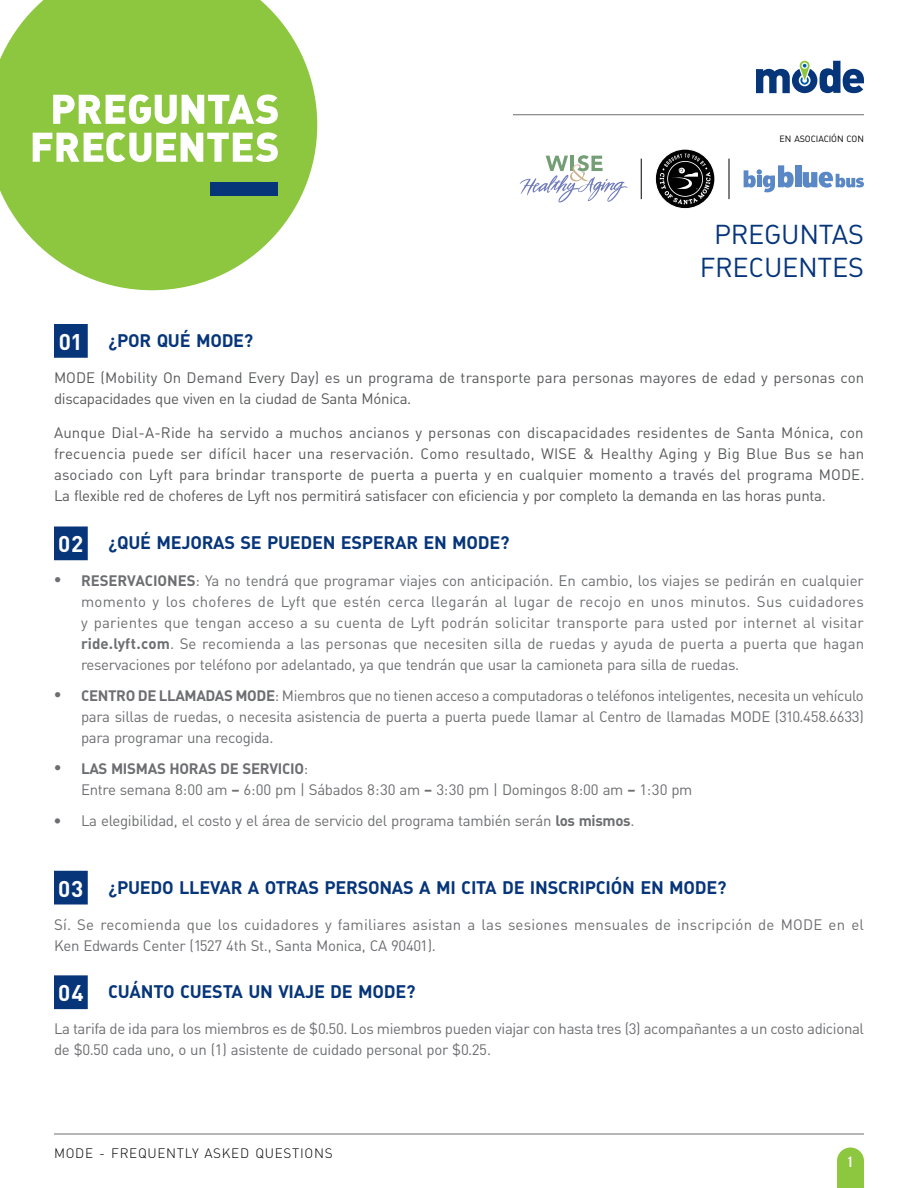
<style>
.page{position:relative;width:918px;height:1188px;background:#fff}
.page>*{position:absolute;margin:0;border:0;box-sizing:border-box;transform-origin:0 0}
.t1{font:27px/33px "Big Blue DIN";letter-spacing:-.01em;color:#06357a;text-align:center}
.t2{font:700 18px "Big Blue DIN";letter-spacing:-.015em;color:#06357a}
.t3{font:15px/21px "Big Blue DIN";letter-spacing:-.02em;color:#6d6e71;text-align:justify}
.t4{font:15px/21px "Big Blue DIN";letter-spacing:-.02em;color:#58595b;text-align:justify}
.t5{font:15px/21px "Big Blue DIN";letter-spacing:.015em;color:#6d6e71}
.t6{font:15px/21px "Big Blue DIN";letter-spacing:.005em;color:#58595b}
.t7{font:700 15px "Bebas Neue";color:#fff}
.t8{font:300 13.5px "Big Blue DIN";letter-spacing:.05em;color:#000}
.t9{font:9px "Big Blue DIN";letter-spacing:-.01em;color:#000}
.s1{font-size:22.5px;color:#fff}
.s2{font-family:"Montserrat";font-weight:800;font-size:18px}
.s3{font-weight:700}
</style>
<div class="page">
<hr style="left:54px;top:1134px;width:810px;height:1px;background:#6d6e71">
<div style="left:837px;top:1161px;width:27px;height:27px;background:#8dc63f"></div>
<div style="left:837px;top:1148px;width:27px;height:26px;background:#8dc63f;border-radius:50%"></div>
<svg style="left:0;top:0;width:317px;height:290px;fill:#8dc63f"></svg>
<hr style="left:513px;top:114px;width:351px;height:1px;background:#6d6e71">
<div style="left:55px;top:325px;width:32px;height:32px;background:#06357a"></div>
<div style="left:54px;top:324px;width:34px;height:34px;border:2px solid #06357a"></div>
<div style="left:55px;top:527px;width:32px;height:33px;background:#06357a"></div>
<div style="left:54px;top:526px;width:34px;height:34px;border:2px solid #06357a"></div>
<div style="left:55px;top:872px;width:32px;height:32px;background:#06357a"></div>
<div style="left:54px;top:871px;width:34px;height:34px;border:2px solid #06357a"></div>
<div style="left:55px;top:976px;width:32px;height:32px;background:#06357a"></div>
<div style="left:54px;top:975px;width:34px;height:34px;border:2px solid #06357a"></div>
<div style="left:210px;top:182px;width:68px;height:14px;background:#06357a"></div>
<svg style="left:33px;top:132px;width:245px;height:30px"></svg>
<svg style="left:53px;top:95px;width:225px;height:29px"></svg>
<svg style="left:756px;top:61px;width:108px;height:32px"></svg>
<svg style="left:655px;top:149px;width:60px;height:60px"></svg>
<div style="left:795px;top:165px;width:6px;height:22px;background:#5a87c6"></div>
<svg style="left:744px;top:165px;width:50px;height:27px"></svg>
<svg style="left:803px;top:172px;width:61px;height:16px"></svg>
<hr style="left:729px;top:159px;width:1px;height:40px;background:#000">
<hr style="left:641px;top:159px;width:1px;height:40px;background:#000">
<svg style="left:520px;top:155px;width:108px;height:48px"></svg>
<p class="t9" style="left:779px;top:133px;width:86px">EN ASOCIACIÓN CON</p>
<p class="t2" style="left:59px;top:329px;width:196px"><span class="s1">01</span> ¿POR QUÉ MODE?</p>
<h1 class="t1" style="left:700px;top:217px;width:166px">PREGUNTAS<br>FRECUENTES</h1>
<p class="t6" style="left:54px;top:367px;width:812px">MODE (Mobility On Demand Every Day) es un programa de transporte para personas mayores de edad y personas con discapacidades que viven en la ciudad de Santa Mónica.</p>
<p class="t4" style="left:54px;top:422px;width:812px">Aunque Dial-A-Ride ha servido a muchos ancianos y personas con discapacidades residentes de Santa Mónica, con frecuencia puede ser difícil hacer una reservación. Como resultado, WISE &amp; Healthy Aging y Big Blue Bus se han asociado con Lyft para brindar transporte de puerta a puerta y en cualquier momento a través del programa MODE.<br>La flexible red de choferes de Lyft nos permitirá satisfacer con eficiencia y por completo la demanda en las horas punta.</p>
<p class="t2" style="left:58px;top:531px;width:453px"><span class="s1">02</span> ¿QUÉ MEJORAS SE PUEDEN ESPERAR EN MODE?</p>
<p class="t3" style="left:81px;top:570px;width:785px;text-indent:-27px"><span class="s2">•</span> <span class="s3">RESERVACIONES</span>: Ya no tendrá que programar viajes con anticipación. En cambio, los viajes se pedirán en cualquier momento y los choferes de Lyft que estén cerca llegarán al lugar de recojo en unos minutos. Sus cuidadores y parientes que tengan acceso a su cuenta de Lyft podrán solicitar transporte para usted por internet al visitar <span class="s3">ride.lyft.com</span>. Se recomienda a las personas que necesiten silla de ruedas y ayuda de puerta a puerta que hagan reservaciones por teléfono por adelantado, ya que tendrán que usar la camioneta para silla de ruedas.</p>
<p class="t3" style="left:81px;top:685px;width:784px;text-indent:-27px"><span class="s2">•</span> <span class="s3">CENTRO DE LLAMADAS MODE</span>: Miembros que no tienen acceso a computadoras o teléfonos inteligentes, necesita un vehículo para sillas de ruedas, o necesita asistencia de puerta a puerta puede llamar al Centro de llamadas MODE (310.458.6633) para programar una recogida.</p>
<p class="t3" style="left:81px;top:758px;width:613px;text-indent:-27px"><span class="s2">•</span> <span class="s3">LAS MISMAS HORAS DE SERVICIO</span>:<br>Entre semana 8:00 am <span class="s3">–</span> 6:00 pm | Sábados 8:30 am <span class="s3">–</span> 3:30 pm | Domingos 8:00 am <span class="s3">–</span> 1:30 pm</p>
<p class="t3" style="left:54px;top:810px;width:582px"><span class="s2">•</span> La elegibilidad, el costo y el área de servicio del programa también serán <span class="s3">los mismos</span>.</p>
<p class="t2" style="left:58px;top:875px;width:670px"><span class="s1">03</span> ¿PUEDO LLEVAR A OTRAS PERSONAS A MI CITA DE INSCRIPCIÓN EN MODE?</p>
<p class="t5" style="left:54px;top:913px;width:812px">Sí. Se recomienda que los cuidadores y familiares asistan a las sesiones mensuales de inscripción de MODE en el<br>Ken Edwards Center (1527 4th St., Santa Monica, CA 90401).</p>
<p class="t2" style="left:58px;top:980px;width:359px"><span class="s1">04</span> CUÁNTO CUESTA UN VIAJE DE MODE?</p>
<p class="t3" style="left:54px;top:1018px;width:812px">La tarifa de ida para los miembros es de $0.50. Los miembros pueden viajar con hasta tres (3) acompañantes a un costo adicional de $0.50 cada uno, o un (1) asistente de cuidado personal por $0.25.</p>
<p class="t8" style="left:54px;top:1145px;width:280px">MODE - FREQUENTLY ASKED QUESTIONS</p>
<p class="t7" style="left:847px;top:1153px;width:7px">1</p>
</div>
